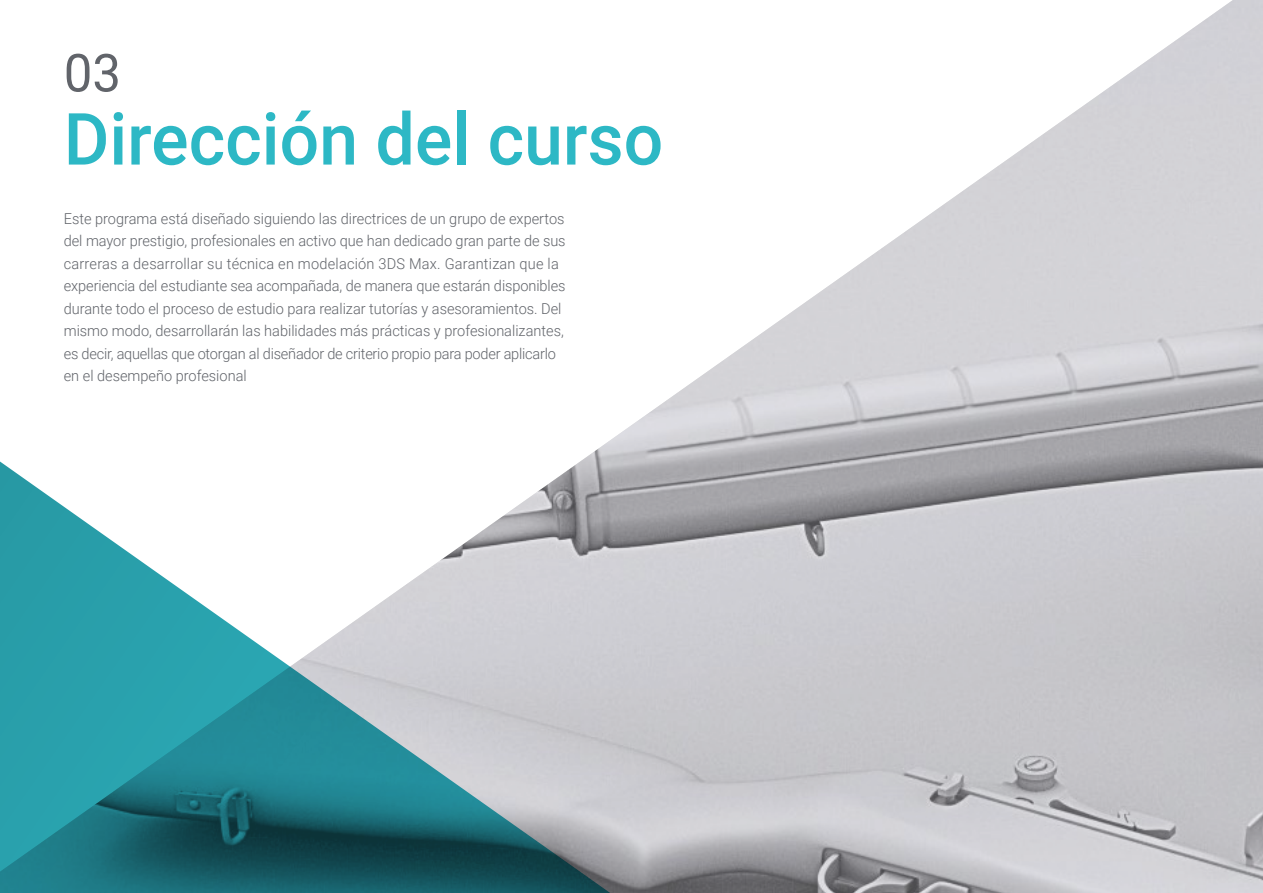
<style>
.page{position:relative;width:1263px;height:893px;background:#fff}
.page>*{position:absolute;margin:0;border:0;box-sizing:border-box;transform-origin:0 0}
.t1{font:500 72px "Roboto";color:#2db8c5}
.t2{font:52.5px "Roboto";color:#61646a}
.t3{font:300 15px/22.5px "Roboto";color:#61646a}
</style>
<div class="page">
<img style="left:602px;top:0;width:661px;height:893px">
<svg style="left:0;top:446px;width:640px;height:447px"></svg>
<h2 class="t2" style="left:64px;top:36px;width:59px">03</h2>
<h1 class="t1" style="left:64px;top:89px;width:601px">Dirección del curso</h1>
<p class="t3" style="left:64px;top:207px;width:503px">Este programa está diseñado siguiendo las directrices de un grupo de expertos del mayor prestigio, profesionales en activo que han dedicado gran parte de sus carreras a desarrollar su técnica en modelación 3DS Max. Garantizan que la experiencia del estudiante sea acompañada, de manera que estarán disponibles durante todo el proceso de estudio para realizar tutorías y asesoramientos. Del mismo modo, desarrollarán las habilidades más prácticas y profesionalizantes, es decir, aquellas que otorgan al diseñador de criterio propio para poder aplicarlo en el desempeño profesional</p>
</div>
